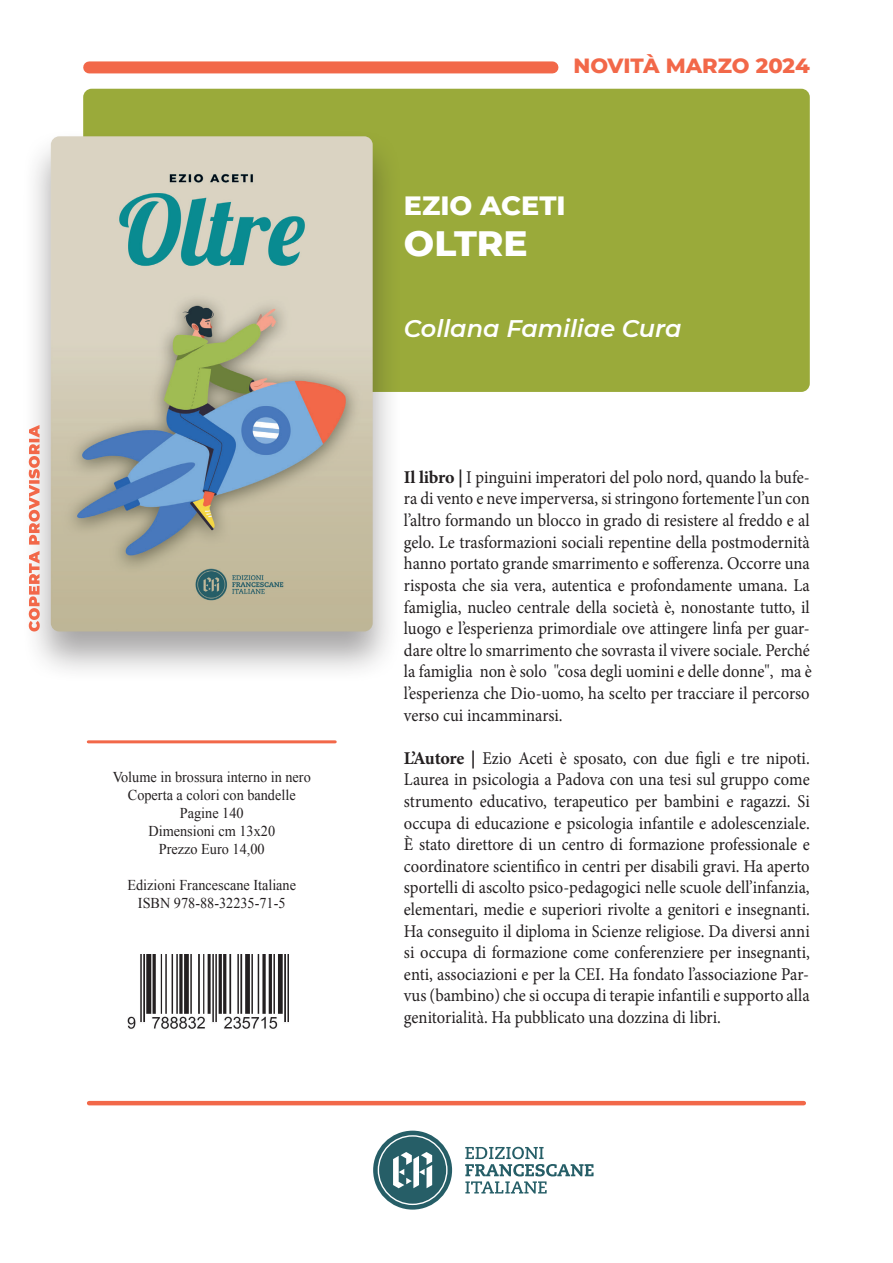
<style>
.page{position:relative;width:893px;height:1263px;background:#fff}
.page>*{position:absolute;margin:0;border:0;box-sizing:border-box;transform-origin:0 0}
.t1{font:800 36px "Montserrat";color:#fff}
.t2{font:800 27px "Montserrat";color:#fff}
.t3{font:italic 600 24px "Montserrat";color:#fff}
.t4{font:800 21px "Montserrat";letter-spacing:-.005em;color:#f26849}
.t5{font:18px/21.6px "Minion Pro";color:#231f20;text-align:justify;scale:.92 1}
.t6{font:15px/18px "Times New Roman";color:#231f20;text-align:center;scale:.95 1}
.s1{font-weight:700}
</style>
<div class="page">
<div style="left:83px;top:89px;width:727px;height:303px;background:#9aaa3a;border-radius:9px"></div>
<hr style="left:89px;top:1101px;width:715px;height:4px;background:#f26849">
<div style="left:89px;top:61px;width:463px;height:12px;background:#f26849"></div>
<svg style="left:465px;top:1147px;width:129px;height:46px"></svg>
<div style="left:373px;top:1131px;width:79px;height:78px;background:#265e67;border-radius:50%"></div>
<svg style="left:378px;top:1135px;width:70px;height:70px"></svg>
<div style="left:21px;top:129px;width:381px;height:555px;background:#231f20;opacity:.4"></div>
<img style="left:51px;top:136px;width:322px;height:495px">
<img style="left:127px;top:954px;width:162px;height:75px">
<hr style="left:88px;top:740px;width:247px;height:3px;background:#f26849">
<svg style="left:29px;top:425px;width:11px;height:206px"></svg>
<p class="t6" style="left:113px;top:768px;width:210px">Volume in brossura interno in nero<br>Coperta a colori con bandelle<br>Pagine 140<br>Dimensioni cm 13x20<br>Prezzo Euro 14,00</p>
<p class="t6" style="left:127px;top:876px;width:179px">Edizioni Francescane Italiane<br>ISBN 978-88-32235-71-5</p>
<p class="t4" style="left:573px;top:51px;width:238px">NOVITÀ MARZO 2024</p>
<h2 class="t2" style="left:404px;top:186px;width:163px">EZIO ACETI</h2>
<h1 class="t1" style="left:404px;top:217px;width:125px">OLTRE</h1>
<h3 class="t3" style="left:404px;top:311px;width:279px">Collana Familiae Cura</h3>
<p class="t5" style="left:404px;top:466px;width:445px"><span class="s1">Il libro |</span> I pinguini imperatori del polo nord, quando la bufe&shy;ra di vento e neve imperversa, si stringono fortemente l’un con l’altro formando un blocco in grado di resistere al freddo e al gelo. Le trasformazioni sociali repentine della postmodernità hanno portato grande smarrimento e sofferenza. Occorre una risposta che sia vera, autentica e profondamente umana. La famiglia, nucleo centrale della società è, nonostante tutto, il luogo e l’esperienza primordiale ove attingere linfa per guar&shy;dare oltre lo smarrimento che sovrasta il vivere sociale. Perché la famiglia non è solo "cosa degli uomini e delle donne", ma è l’esperienza che Dio-uomo, ha scelto per tracciare il percorso verso cui incamminarsi.</p>
<p class="t5" style="left:404px;top:747px;width:443px"><span class="s1">L’Autore |</span> Ezio Aceti è sposato, con due figli e tre nipoti.<br>Laurea in psicologia a Padova con una tesi sul gruppo come strumento educativo, terapeutico per bambini e ragazzi. Si occupa di educazione e psicologia infantile e adolescenziale.<br>È stato direttore di un centro di formazione professionale e coordinatore scientifico in centri per disabili gravi. Ha aperto sportelli di ascolto psico-pedagogici nelle scuole dell’infanzia, elementari, medie e superiori rivolte a genitori e insegnanti.<br>Ha conseguito il diploma in Scienze religiose. Da diversi anni si occupa di formazione come conferenziere per insegnanti, enti, associazioni e per la CEI. Ha fondato l’associazione Par&shy;vus (bambino) che si occupa di terapie infantili e supporto alla genitorialità. Ha pubblicato una dozzina di libri.</p>
</div>
